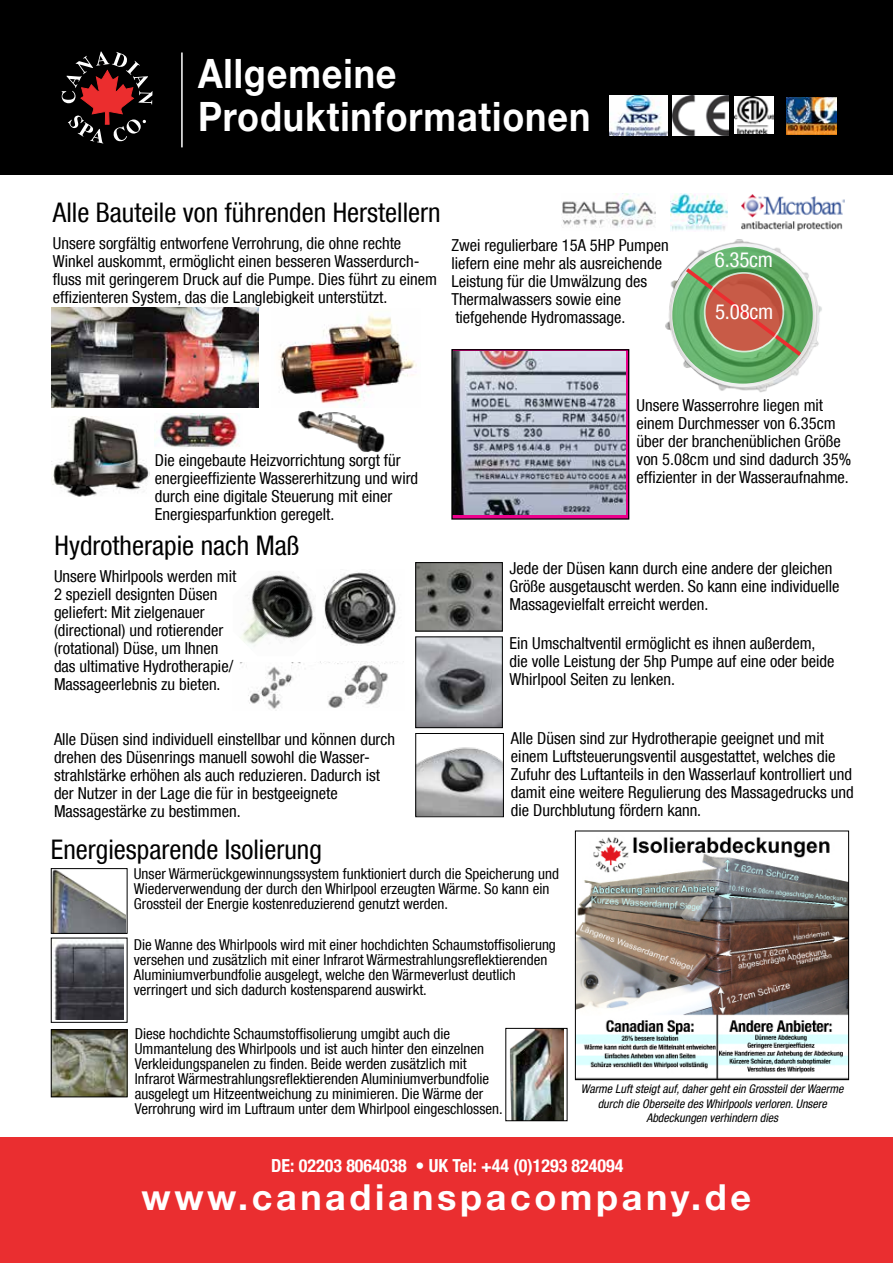
<style>
.page{position:relative;width:893px;height:1263px;background:#fff}
.page>*{position:absolute;margin:0;border:0;box-sizing:border-box;transform-origin:0 0}
.t1{font:700 40.65px/43.2px "Helvetica Neue";letter-spacing:.025em;color:#fff;scale:.88 1}
.t2{font:700 36px "Helvetica Neue";letter-spacing:.1em;color:#fff}
.t3{font:condensed 27px "Helvetica Neue LT Com";color:#000}
.t4{font:condensed 21px "Helvetica Neue LT Com";letter-spacing:-.01em;color:#fff}
.t5{font:700 condensed 18px "Helvetica Neue LT Com";color:#fff}
.t6{font:condensed 16.5px/18px "Helvetica Neue LT Com";color:#000}
.t7{font:condensed 15px/15px "Helvetica Neue LT Com";color:#000}
.t8{font:italic condensed 12px/14.4px "Helvetica Neue LT Com";color:#000;text-align:center}
</style>
<div class="page">
<svg style="left:453px;top:351px;width:174px;height:167px"></svg>
<img style="left:453px;top:351px;width:172px;height:163px">
<div style="left:451px;top:349px;width:178px;height:171px;border:1px solid #000"></div>
<img style="left:298px;top:410px;width:87px;height:42px">
<img style="left:278px;top:314px;width:139px;height:92px">
<img style="left:417px;top:564px;width:84px;height:65px">
<div style="left:415px;top:562px;width:88px;height:69px;border:1px solid #000"></div>
<img style="left:417px;top:747px;width:85px;height:68px">
<div style="left:415px;top:733px;width:89px;height:84px;border:1px solid #000"></div>
<img style="left:665px;top:240px;width:157px;height:153px">
<svg style="left:671px;top:245px;width:143px;height:140px;background:#70b576"></svg>
<div style="left:669px;top:243px;width:147px;height:144px;border:3px solid #fff;border-radius:50%"></div>
<svg style="left:682px;top:265px;width:123px;height:95px;background:#6caa6b"></svg>
<svg style="left:705px;top:273px;width:78px;height:79px;background:#c85a47"></svg>
<div style="left:704px;top:272px;width:80px;height:80px;border:2px solid #fff;border-radius:50%"></div>
<img style="left:417px;top:638px;width:84px;height:88px">
<div style="left:415px;top:636px;width:88px;height:92px;border:1px solid #000"></div>
<img style="left:240px;top:571px;width:75px;height:75px">
<img style="left:240px;top:663px;width:61px;height:48px">
<img style="left:320px;top:571px;width:84px;height:137px">
<img style="left:51px;top:308px;width:207px;height:100px">
<div style="left:0;top:0;width:893px;height:174px;background:#000"></div>
<svg style="left:62px;top:51px;width:90px;height:93px"></svg>
<hr style="left:181px;top:53px;width:2px;height:94px;background:#fff">
<img style="left:673px;top:95px;width:56px;height:40px">
<img style="left:735px;top:96px;width:39px;height:37px">
<img style="left:609px;top:96px;width:58px;height:39px">
<img style="left:787px;top:97px;width:49px;height:38px">
<img style="left:53px;top:1031px;width:72px;height:64px">
<div style="left:51px;top:1029px;width:76px;height:68px;border:1px solid #000"></div>
<svg style="left:55px;top:943px;width:69px;height:77px"></svg>
<img style="left:54px;top:941px;width:69px;height:78px">
<img style="left:53px;top:870px;width:72px;height:62px">
<div style="left:51px;top:868px;width:76px;height:66px;border:1px solid #000"></div>
<img style="left:509px;top:1030px;width:55px;height:89px">
<div style="left:506px;top:1028px;width:61px;height:93px;border:1px solid #000"></div>
<div style="left:0;top:1137px;width:893px;height:126px;background:#ea2e30"></div>
<img style="left:577px;top:837px;width:270px;height:241px">
<div style="left:575px;top:831px;width:274px;height:249px;border:1px solid #000"></div>
<img style="left:562px;top:193px;width:94px;height:35px">
<img style="left:671px;top:193px;width:57px;height:38px">
<img style="left:741px;top:194px;width:103px;height:37px">
<img style="left:51px;top:417px;width:98px;height:80px">
<img style="left:156px;top:414px;width:83px;height:33px">
<h1 class="t1" style="left:198px;top:51px;width:447px">Allgemeine<br>Produktinformationen</h1>
<h3 class="t3" style="left:53px;top:197px;width:389px">Alle Bauteile von führenden Herstellern</h3>
<p class="t6" style="left:53px;top:234px;width:386px">Unsere sorgfältig entworfene Verrohrung, die ohne rechte Winkel auskommt, ermöglicht einen besseren Wasserdurch&shy;fluss mit geringerem Druck auf die Pumpe. Dies führt zu einem effizienteren System, das die Langlebigkeit unterstützt.</p>
<p class="t6" style="left:451px;top:236px;width:219px">Zwei regulierbare 15A 5HP Pumpen liefern eine mehr als ausreichende<br>Leistung für die Umwälzung des<br>Thermalwassers sowie eine tiefgehende Hydromassage.</p>
<p class="t4" style="left:715px;top:247px;width:60px">6.35cm</p>
<p class="t4" style="left:715px;top:299px;width:60px">5.08cm</p>
<p class="t6" style="left:155px;top:451px;width:265px">Die eingebaute Heizvorrichtung sorgt für energieeffiziente Wassererhitzung und wird durch eine digitale Steuerung mit einer Energiesparfunktion geregelt.</p>
<h3 class="t3" style="left:55px;top:529px;width:246px">Hydrotherapie nach Maß</h3>
<p class="t6" style="left:54px;top:567px;width:184px">Unsere Whirlpools werden mit<br>2 speziell designten Düsen geliefert: Mit zielgenauer (directional) und rotierender (rotational) Düse, um Ihnen das ultimative Hydrotherapie/<br>Massageerlebnis zu bieten.</p>
<p class="t6" style="left:54px;top:730px;width:343px">Alle Düsen sind individuell einstellbar und können durch drehen des Düsenrings manuell sowohl die Wasser&shy;strahlstärke erhöhen als auch reduzieren. Dadurch ist der Nutzer in der Lage die für in bestgeeignete Massagestärke zu bestimmen.</p>
<h3 class="t3" style="left:51px;top:833px;width:272px">Energiesparende Isolierung</h3>
<p class="t6" style="left:637px;top:396px;width:216px">Unsere Wasserrohre liegen mit einem Durchmesser von 6.35cm über der branchenüblichen Größe von 5.08cm und sind dadurch 35% effizienter in der Wasseraufnahme.</p>
<p class="t6" style="left:509px;top:559px;width:332px">Jede der Düsen kann durch eine andere der gleichen<br>Größe ausgetauscht werden. So kann eine individuelle<br>Massagevielfalt erreicht werden.</p>
<p class="t6" style="left:510px;top:633px;width:326px">Ein Umschaltventil ermöglicht es ihnen außerdem, die volle Leistung der 5hp Pumpe auf eine oder beide<br>Whirlpool Seiten zu lenken.</p>
<p class="t6" style="left:511px;top:729px;width:344px">Alle Düsen sind zur Hydrotherapie geeignet und mit einem Luftsteuerungsventil ausgestattet, welches die Zufuhr des Luftanteils in den Wasserlauf kontrolliert und damit eine weitere Regulierung des Massagedrucks und die Durchblutung fördern kann.</p>
<p class="t7" style="left:134px;top:866px;width:427px">Unser Wärmerückgewinnungssystem funktioniert durch die Speicherung und<br>Wiederverwendung der durch den Whirlpool erzeugten Wärme. So kann ein<br>Grossteil der Energie kostenreduzierend genutzt werden.</p>
<p class="t7" style="left:134px;top:937px;width:424px">Die Wanne des Whirlpools wird mit einer hochdichten Schaumstoffisolierung versehen und zusätzlich mit einer Infrarot Wärmestrahlungsreflektierenden Aluminiumverbundfolie ausgelegt, welche den Wärmeverlust deutlich verringert und sich dadurch kostensparend auswirkt.</p>
<p class="t7" style="left:135px;top:1025px;width:369px">Diese hochdichte Schaumstoffisolierung umgibt auch die Ummantelung des Whirlpools und ist auch hinter den einzelnen Verkleidungspanelen zu finden. Beide werden zusätzlich mit Infrarot Wärmestrahlungsreflektierenden Aluminiumverbundfolie ausgelegt um Hitzeentweichung zu minimieren. Die Wärme der Verrohrung wird im Luftraum unter dem Whirlpool eingeschlossen.</p>
<p class="t8" style="left:581px;top:1081px;width:264px">Warme Luft steigt auf, daher geht ein Grossteil der Waerme durch die Oberseite des Whirlpools verloren. Unsere<br>Abdeckungen verhindern dies</p>
<p class="t5" style="left:271px;top:1155px;width:354px">DE: 02203 8064038 • UK Tel: +44 (0)1293 824094</p>
<h2 class="t2" style="left:141px;top:1175px;width:611px">www.canadianspacompany.de</h2>
</div>
